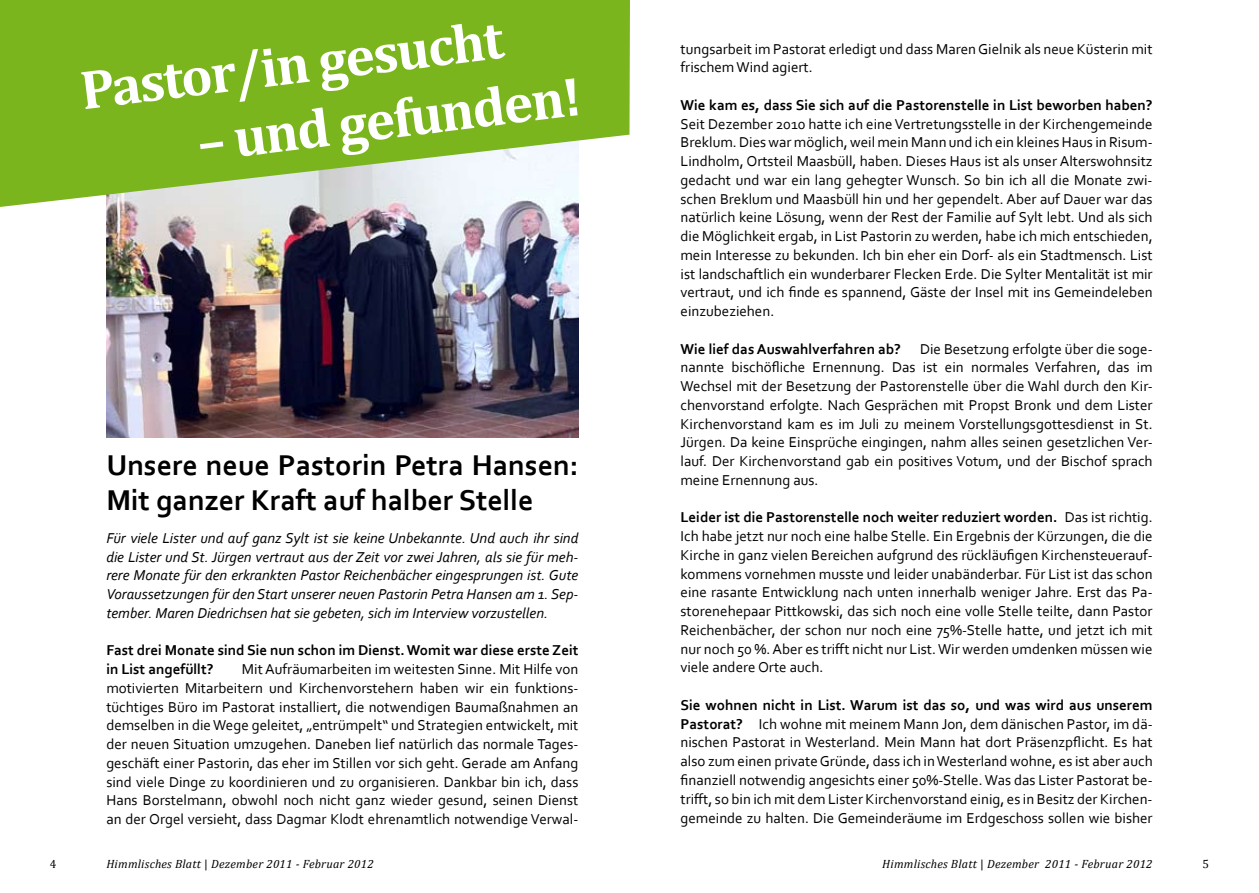
<style>
.page{position:relative;width:1259px;height:893px;background:#fff}
.page>*{position:absolute;margin:0;border:0;box-sizing:border-box;transform-origin:0 0}
.t1{font:700 55.5px "Cambria";color:#fff}
.t2{font:700 30px/35.1px "Corbel";color:#000}
.t3{font:15px/18.8px "Corbel";color:#000;text-align:justify}
.t4{font:italic 15px/18.8px "Corbel";color:#000;text-align:justify}
.t5{font:700 15px/18.8px "Corbel";color:#000}
.t6{font:italic 12px "Cambria";letter-spacing:.02em;color:#000}
.t7{font:12px "Cambria";color:#000}
.s1{font-weight:700}
.s2{font-style:normal}
</style>
<div class="page">
<img style="left:106px;top:207px;width:472px;height:231px">
<svg style="left:0;top:0;width:630px;height:207px;background:#8dbe41"></svg>
<h1 class="t1" style="left:77px;top:57px;width:427px;rotate:-7deg">Pastor/in gesucht</h1>
<h1 class="t1" style="left:193px;top:109px;width:388px;rotate:-7deg">– und gefunden!</h1>
<h2 class="t2" style="left:106px;top:447px;width:473px">Unsere neue Pastorin Petra Hansen:<br>Mit ganzer Kraft auf halber Stelle</h2>
<p class="t4" style="left:106px;top:528px;width:473px">Für viele Lister und auf ganz Sylt ist sie keine Unbekannte. Und auch ihr sind die Lister und St. Jürgen vertraut aus der Zeit vor zwei Jahren, als sie für meh&shy;rere Monate für den erkrankten Pastor Reichenbächer eingesprungen ist. Gute Voraussetzungen für den Start unserer neuen Pastorin Petra Hansen am 1. Sep&shy;tember. Maren Diedrichsen hat sie gebeten, sich im Interview vorzustellen.</p>
<p class="t5" style="left:106px;top:641px;width:473px">Fast drei Monate sind Sie nun schon im Dienst. Womit war diese erste Zeit in List angefüllt?</p>
<p class="t3" style="left:106px;top:659px;width:473px;text-indent:136px">Mit Aufräumarbeiten im weitesten Sinne. Mit Hilfe von motivierten Mitarbeitern und Kirchenvorstehern haben wir ein funktions&shy;tüchtiges Büro im Pastorat installiert, die notwendigen Baumaßnahmen an demselben in die Wege geleitet, „entrümpelt“ und Strategien entwickelt, mit der neuen Situation umzugehen. Daneben lief natürlich das normale Tages&shy;geschäft einer Pastorin, das eher im Stillen vor sich geht. Gerade am Anfang sind viele Dinge zu koordinieren und zu organisieren. Dankbar bin ich, dass Hans Borstelmann, obwohl noch nicht ganz wieder gesund, seinen Dienst an der Orgel versieht, dass Dagmar Klodt ehrenamtlich notwendige Verwal-</p>
<p class="t3" style="left:680px;top:39px;width:473px">tungsarbeit im Pastorat erledigt und dass Maren Gielnik als neue Küsterin mit frischem Wind agiert.</p>
<p class="t5" style="left:680px;top:95px;width:473px">Wie kam es, dass Sie sich auf die Pastorenstelle in List beworben haben?</p>
<p class="t3" style="left:680px;top:114px;width:474px">Seit Dezember 2010 hatte ich eine Vertretungsstelle in der Kirchengemeinde Breklum. Dies war möglich, weil mein Mann und ich ein kleines Haus in Risum-Lindholm, Ortsteil Maasbüll, haben. Dieses Haus ist als unser Alterswohnsitz gedacht und war ein lang gehegter Wunsch. So bin ich all die Monate zwi&shy;schen Breklum und Maasbüll hin und her gependelt. Aber auf Dauer war das natürlich keine Lösung, wenn der Rest der Familie auf Sylt lebt. Und als sich die Möglichkeit ergab, in List Pastorin zu werden, habe ich mich entschieden, mein Interesse zu bekunden. Ich bin eher ein Dorf- als ein Stadtmensch. List ist landschaftlich ein wunderbarer Flecken Erde. Die Sylter Mentalität ist mir vertraut, und ich finde es spannend, Gäste der Insel mit ins Gemeindeleben einzubeziehen.</p>
<p class="t5" style="left:680px;top:339px;width:222px">Wie lief das Auswahlverfahren ab?</p>
<p class="t3" style="left:680px;top:339px;width:474px;text-indent:239px">Die Besetzung erfolgte über die soge&shy;nannte bischöfliche Ernennung. Das ist ein normales Verfahren, das im Wechsel mit der Besetzung der Pastorenstelle über die Wahl durch den Kir&shy;chenvorstand erfolgte. Nach Gesprächen mit Propst Bronk und dem Lister Kirchenvorstand kam es im Juli zu meinem Vorstellungsgottesdienst in St.<br>Jürgen. Da keine Einsprüche eingingen, nahm alles seinen gesetzlichen Ver&shy;lauf. Der Kirchenvorstand gab ein positives Votum, und der Bischof sprach meine Ernennung aus.</p>
<p class="t3" style="left:680px;top:508px;width:473px"><span class="s1">Leider ist die Pastorenstelle noch weiter reduziert worden.</span> Das ist richtig.<br>Ich habe jetzt nur noch eine halbe Stelle. Ein Ergebnis der Kürzungen, die die Kirche in ganz vielen Bereichen aufgrund des rückläufigen Kirchensteuerauf&shy;kommens vornehmen musste und leider unabänderbar. Für List ist das schon eine rasante Entwicklung nach unten innerhalb weniger Jahre. Erst das Pa&shy;storenehepaar Pittkowski, das sich noch eine volle Stelle teilte, dann Pastor Reichenbächer, der schon nur noch eine 75%-Stelle hatte, und jetzt ich mit nur noch 50 %. Aber es trifft nicht nur List. Wir werden umdenken müssen wie viele andere Orte auch.</p>
<p class="t3" style="left:680px;top:695px;width:473px"><span class="s1">Sie wohnen nicht in List. Warum ist das so, und was wird aus unserem Pastorat?</span> Ich wohne mit meinem Mann Jon, dem dänischen Pastor, im dä&shy;nischen Pastorat in Westerland. Mein Mann hat dort Präsenzpflicht. Es hat also zum einen private Gründe, dass ich in Westerland wohne, es ist aber auch finanziell notwendig angesichts einer 50%-Stelle. Was das Lister Pastorat be&shy;trifft, so bin ich mit dem Lister Kirchenvorstand einig, es in Besitz der Kirchen&shy;gemeinde zu halten. Die Gemeinderäume im Erdgeschoss sollen wie bisher</p>
<p class="t7" style="left:50px;top:857px;width:8px">4</p>
<p class="t6" style="left:106px;top:856px;width:269px">Himmlisches Blatt <span class="s2">|</span> Dezember 2011 - Februar 2012</p>
<p class="t6" style="left:882px;top:856px;width:272px">Himmlisches Blatt <span class="s2">|</span> Dezember 2011 - Februar 2012</p>
<p class="t7" style="left:1202px;top:857px;width:8px">5</p>
</div>
